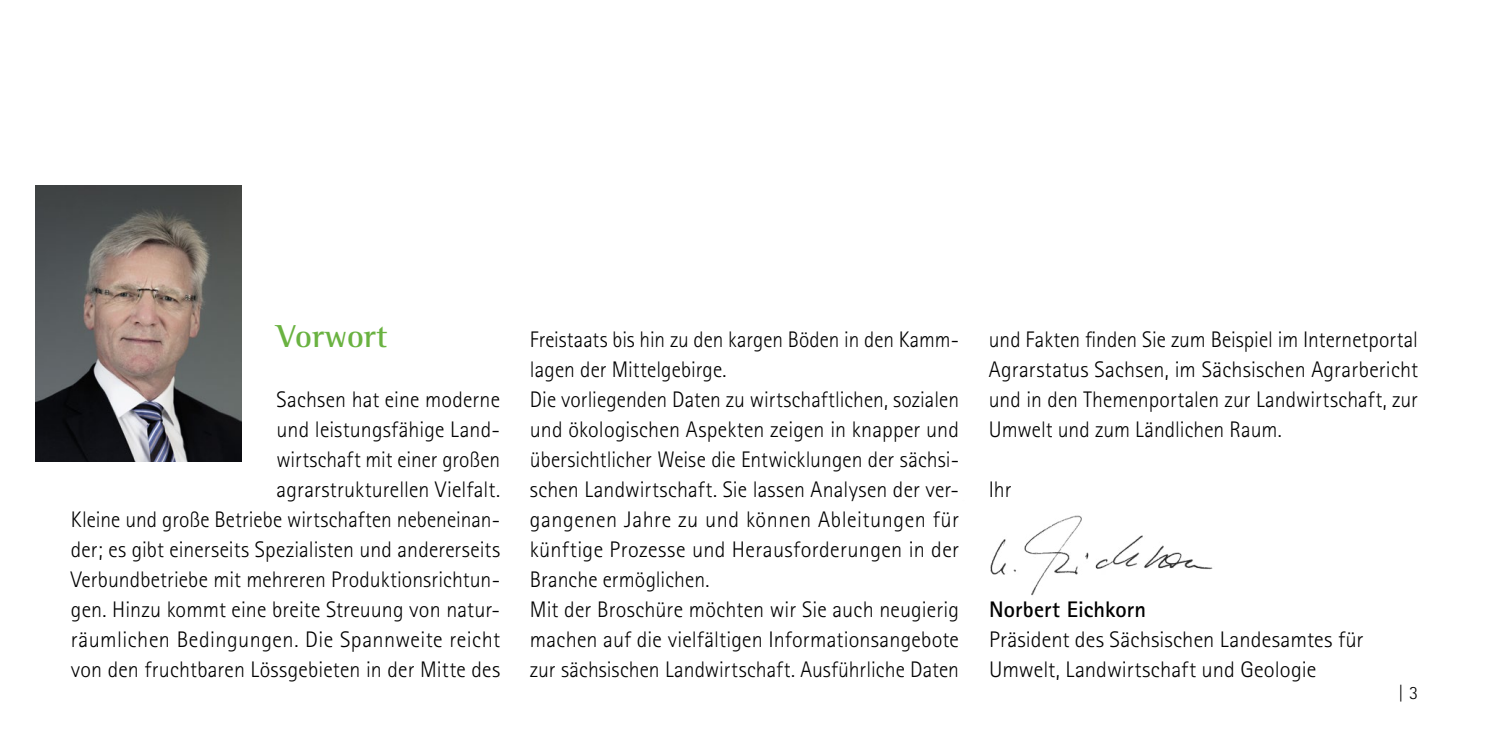
<style>
.page{position:relative;width:1489px;height:745px;background:#fff}
.page>*{position:absolute;margin:0;border:0;box-sizing:border-box;transform-origin:0 0}
.H1_gross{font:700 32.5px "Rotis Semi Serif Std";color:#6ab241}
.P_Fließtext{font:300 22.5px/30px "Rotis Sans Serif Std";letter-spacing:.005em;color:#000;text-align:right}
.P_Fließtext-2{font:300 22.5px/30px "Rotis Sans Serif Std";letter-spacing:.005em;color:#000;text-align:justify;scale:.96 1}
.P_Fließtext-3{font:300 22.5px/30px "Rotis Sans Serif Std";letter-spacing:.005em;color:#000;scale:.95 1}
.t1{font:700 22.5px "Rotis Sans Serif Std";letter-spacing:.005em;color:#000}
.t2{font:300 18.75px "Rotis Sans Serif Std";color:#000}
</style>
<div class="page">
<img style="left:35px;top:185px;width:206px;height:276px">
<img style="left:990px;top:515px;width:223px;height:81px">
<h1 class="H1_gross" style="left:276px;top:316px;width:112px">Vorwort</h1>
<p class="P_Fließtext" style="left:71px;top:384px;width:431px">Sachsen hat eine moderne<br>und leistungsfähige Land-<br>wirtschaft mit einer großen<br>agrarstrukturellen Vielfalt.<br>Kleine und große Betriebe wirtschaften nebeneinan&shy;der; es gibt einerseits Spezialisten und andererseits Verbundbetriebe mit mehreren Produktionsrichtun&shy;gen. Hinzu kommt eine breite Streuung von natur&shy;räumlichen Bedingungen. Die Spannweite reicht von den fruchtbaren Lössgebieten in der Mitte des</p>
<p class="P_Fließtext-3" style="left:530px;top:324px;width:453px">Freistaats bis hin zu den kargen Böden in den Kamm&shy;lagen der Mittelgebirge.</p>
<p class="P_Fließtext-2" style="left:530px;top:384px;width:448px">Die vorliegenden Daten zu wirtschaftlichen, sozialen und ökologischen Aspekten zeigen in knapper und übersichtlicher Weise die Entwicklungen der sächsi&shy;schen Landwirtschaft. Sie lassen Analysen der ver&shy;gangenen Jahre zu und können Ableitungen für künftige Prozesse und Herausforderungen in der Branche ermöglichen.</p>
<p class="P_Fließtext" style="left:530px;top:594px;width:430px;text-align:justify">Mit der Broschüre möchten wir Sie auch neugierig machen auf die vielfältigen Informationsangebote zur sächsischen Landwirtschaft. Ausführliche Daten</p>
<p class="P_Fließtext-3" style="left:988px;top:324px;width:453px;text-align:justify">und Fakten finden Sie zum Beispiel im Internetportal Agrarstatus Sachsen, im Sächsischen Agrarbericht und in den Themenportalen zur Landwirtschaft, zur Umwelt und zum Ländlichen Raum.</p>
<p class="P_Fließtext-2" style="left:988px;top:474px;width:25px">Ihr</p>
<p class="t1" style="left:989px;top:594px;width:159px">Norbert Eichkorn</p>
<p class="P_Fließtext" style="left:989px;top:624px;width:376px;text-align:left">Präsident des Sächsischen Landesamtes für<br>Umwelt, Landwirtschaft und Geologie</p>
<p class="t2" style="left:1397px;top:681px;width:22px">| 3</p>
</div>
